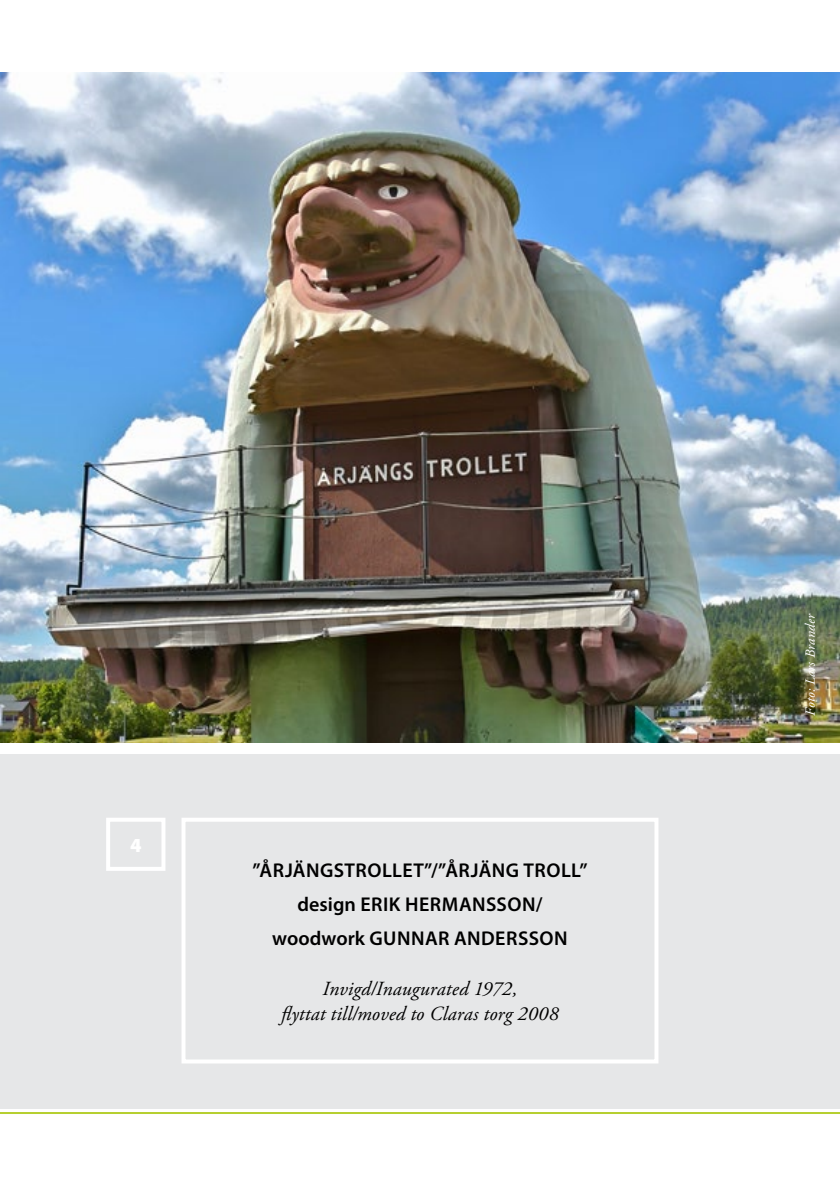
<style>
.page{position:relative;width:840px;height:1191px;background:#fff}
.page>*{position:absolute;margin:0;border:0;box-sizing:border-box;transform-origin:0 0}
.t1{font:600 20px/34px "Myriad Pro";letter-spacing:.02em;color:#000;text-align:center}
.t2{font:italic 20px/25px "Adobe Garamond Pro";letter-spacing:.01em;color:#000;text-align:center}
.t3{font:900 20px "Myriad Pro";color:#fff}
.t4{font:italic 14px "Adobe Garamond Pro";letter-spacing:.015em;color:#fff}
</style>
<div class="page">
<div style="left:0;top:754px;width:839px;height:354px;background:#e6e7e8"></div>
<hr style="left:0;top:1112px;width:839px;height:2px;background:#b6cf2f">
<img style="left:0;top:72px;width:839px;height:670px">
<div style="left:181px;top:817px;width:477px;height:246px;border:4px solid #fff"></div>
<div style="left:106px;top:817px;width:59px;height:54px;border:4px solid #fff"></div>
<p class="t3" style="left:130px;top:833px;width:13px">4</p>
<p class="t1" style="left:252px;top:852px;width:336px">”ÅRJÄNGSTROLLET”/”ÅRJÄNG TROLL” design ERIK HERMANSSON/ woodwork GUNNAR ANDERSSON</p>
<p class="t2" style="left:281px;top:976px;width:279px">Invigd/Inaugurated 1972,<br>flyttat till/moved to Claras torg 2008</p>
<p class="t4" style="left:801px;top:715px;width:104px;rotate:-90deg">Foto: Lars Brander</p>
</div>
